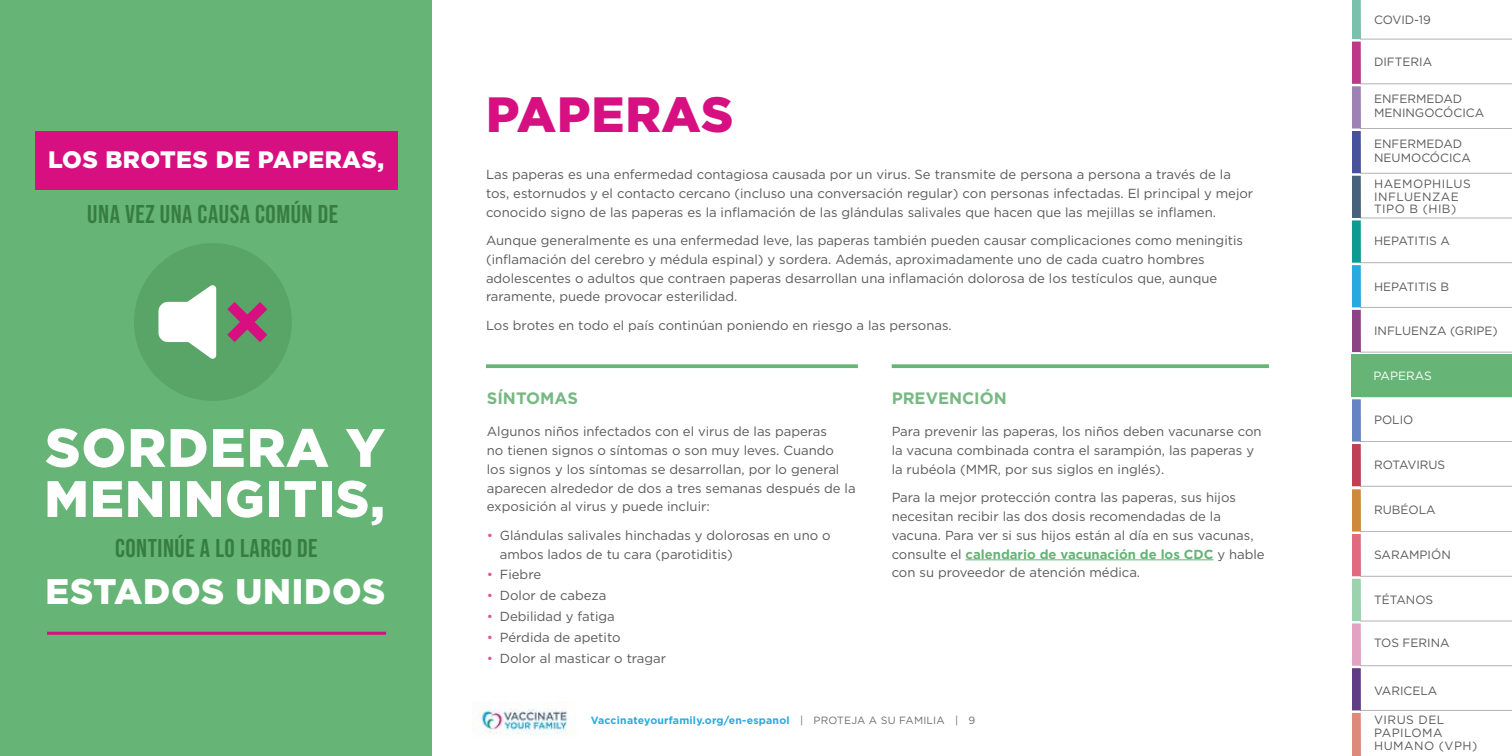
<style>
.page{position:relative;width:1512px;height:756px;background:#fff}
.page>*{position:absolute;margin:0;border:0;box-sizing:border-box;transform-origin:0 0}
.t1{font:900 54px "Gotham";letter-spacing:.02em;color:#fff}
.t2{font:900 51.15px "Gotham";letter-spacing:.02em;color:#fff}
.t3{font:900 49.5px "Gotham";letter-spacing:.015em;color:#d71081}
.t4{font:900 35.55px "Gotham";letter-spacing:.02em;color:#fff}
.t5{font:25.8px "Bebas Neue";letter-spacing:.02em;color:#377d42}
.t6{font:900 23.85px "Gotham";letter-spacing:.02em;color:#fff}
.t7{font:700 16.5px "Gotham";color:#76b982}
.t8{font:13.2px/18.8px "Gotham";color:#58595b}
.t9{font:12px/14.2px "Gotham";color:#58595b}
.t10{font:12px/12.8px "Gotham";letter-spacing:.04em;color:#58595b}
.t11{font:12px "Gotham";color:#fff}
.t12{font:700 10.5px "Gotham";letter-spacing:.02em;color:#28aae1}
.s1{color:#dd5896}
.s2{font-weight:700;color:#66b476}
.s3{font-weight:400;color:#6d6e71}
</style>
<div class="page">
<svg style="left:1352px;top:0;width:160px;height:756px"></svg>
<img style="left:472px;top:703px;width:99px;height:32px">
<div style="left:0;top:0;width:432px;height:756px;background:#66b476"></div>
<div style="left:35px;top:131px;width:363px;height:58px;background:#d70f81"></div>
<hr style="left:47px;top:632px;width:339px;height:3px;background:#d70f81">
<div style="left:134px;top:243px;width:158px;height:158px;background:#59a568;border-radius:50%"></div>
<svg style="left:158px;top:285px;width:58px;height:74px"></svg>
<svg style="left:227px;top:302px;width:40px;height:40px"></svg>
<svg style="left:892px;top:364px;width:377px;height:4px;background:#72ba81"></svg>
<svg style="left:486px;top:364px;width:372px;height:4px"></svg>
<hr style="left:966px;top:560px;width:248px;height:1px;background:#66b476">
<div style="left:1352px;top:354px;width:160px;height:43px;background:#66b476"></div>
<h3 class="t6" style="left:48px;top:143px;width:338px">LOS BROTES DE PAPERAS,</h3>
<h3 class="t5" style="left:87px;top:199px;width:252px">UNA VEZ UNA CAUSA COMÚN DE</h3>
<h1 class="t1" style="left:45px;top:411px;width:341px">SORDERA Y</h1>
<h2 class="t2" style="left:44px;top:464px;width:342px">MENINGITIS,</h2>
<h3 class="t5" style="left:115px;top:534px;width:204px">CONTINÚE A LO LARGO DE</h3>
<h3 class="t4" style="left:46px;top:566px;width:341px">ESTADOS UNIDOS</h3>
<h3 class="t3" style="left:486px;top:81px;width:249px">PAPERAS</h3>
<p class="t8" style="left:486px;top:165px;width:769px">Las paperas es una enfermedad contagiosa causada por un virus. Se transmite de persona a persona a través de la tos, estornudos y el contacto cercano (incluso una conversación regular) con personas infectadas. El principal y mejor conocido signo de las paperas es la inflamación de las glándulas salivales que hacen que las mejillas se inflamen.</p>
<p class="t8" style="left:486px;top:231px;width:759px">Aunque generalmente es una enfermedad leve, las paperas también pueden causar complicaciones como meningitis (inflamación del cerebro y médula espinal) y sordera. Además, aproximadamente uno de cada cuatro hombres adolescentes o adultos que contraen paperas desarrollan una inflamación dolorosa de los testículos que, aunque raramente, puede provocar esterilidad.</p>
<p class="t8" style="left:486px;top:316px;width:467px">Los brotes en todo el país continúan poniendo en riesgo a las personas.</p>
<p class="t7" style="left:487px;top:387px;width:93px">SÍNTOMAS</p>
<p class="t8" style="left:487px;top:422px;width:370px">Algunos niños infectados con el virus de las paperas<br>no tienen signos o síntomas o son muy leves. Cuando los signos y los síntomas se desarrollan, por lo general aparecen alrededor de dos a tres semanas después de la exposición al virus y puede incluir:</p>
<p class="t8" style="left:500px;top:525px;width:332px;text-indent:-13px"><span class="s1">•</span> Glándulas salivales hinchadas y dolorosas en uno o ambos lados de tu cara (parotiditis)</p>
<p class="t8" style="left:487px;top:565px;width:56px"><span class="s1">•</span> Fiebre</p>
<p class="t8" style="left:487px;top:586px;width:121px"><span class="s1">•</span> Dolor de cabeza</p>
<p class="t8" style="left:487px;top:607px;width:129px"><span class="s1">•</span> Debilidad y fatiga</p>
<p class="t8" style="left:487px;top:628px;width:135px"><span class="s1">•</span> Pérdida de apetito</p>
<p class="t8" style="left:487px;top:649px;width:181px"><span class="s1">•</span> Dolor al masticar o tragar</p>
<p class="t7" style="left:892px;top:387px;width:117px">PREVENCIÓN</p>
<p class="t8" style="left:892px;top:422px;width:371px">Para prevenir las paperas, los niños deben vacunarse con la vacuna combinada contra el sarampión, las paperas y la rubéola (MMR, por sus siglos en inglés).</p>
<p class="t8" style="left:892px;top:488px;width:375px">Para la mejor protección contra las paperas, sus hijos necesitan recibir las dos dosis recomendadas de la vacuna. Para ver si sus hijos están al día en sus vacunas, consulte el <span class="s2">calendario de vacunación de los CDC</span> y hable con su proveedor de atención médica.</p>
<p class="t12" style="left:591px;top:714px;width:386px">Vaccinateyourfamily.org/en-espanol <span class="s3">| PROTEJA A SU FAMILIA | 9</span></p>
<p class="t9" style="left:1374px;top:12px;width:58px">COVID-19</p>
<p class="t9" style="left:1374px;top:55px;width:60px">DIFTERIA</p>
<p class="t9" style="left:1374px;top:91px;width:112px">ENFERMEDAD<br>MENINGOCÓCICA</p>
<p class="t9" style="left:1374px;top:136px;width:98px">ENFERMEDAD<br>NEUMOCÓCICA</p>
<p class="t10" style="left:1374px;top:177px;width:98px">HAEMOPHILUS<br>INFLUENZAE<br>TIPO B (HIB)</p>
<p class="t9" style="left:1374px;top:233px;width:77px">HEPATITIS A</p>
<p class="t9" style="left:1374px;top:279px;width:77px">HEPATITIS B</p>
<p class="t9" style="left:1374px;top:323px;width:125px">INFLUENZA (GRIPE)</p>
<p class="t11" style="left:1373px;top:368px;width:60px">PAPERAS</p>
<p class="t9" style="left:1374px;top:413px;width:41px">POLIO</p>
<p class="t9" style="left:1374px;top:457px;width:73px">ROTAVIRUS</p>
<p class="t9" style="left:1374px;top:503px;width:63px">RUBÉOLA</p>
<p class="t9" style="left:1374px;top:548px;width:78px">SARAMPIÓN</p>
<p class="t9" style="left:1374px;top:592px;width:61px">TÉTANOS</p>
<p class="t9" style="left:1374px;top:635px;width:77px">TOS FERINA</p>
<p class="t9" style="left:1374px;top:683px;width:65px">VARICELA</p>
<p class="t10" style="left:1374px;top:714px;width:105px">VIRUS DEL<br>PAPILOMA<br>HUMANO (VPH)</p>
</div>
